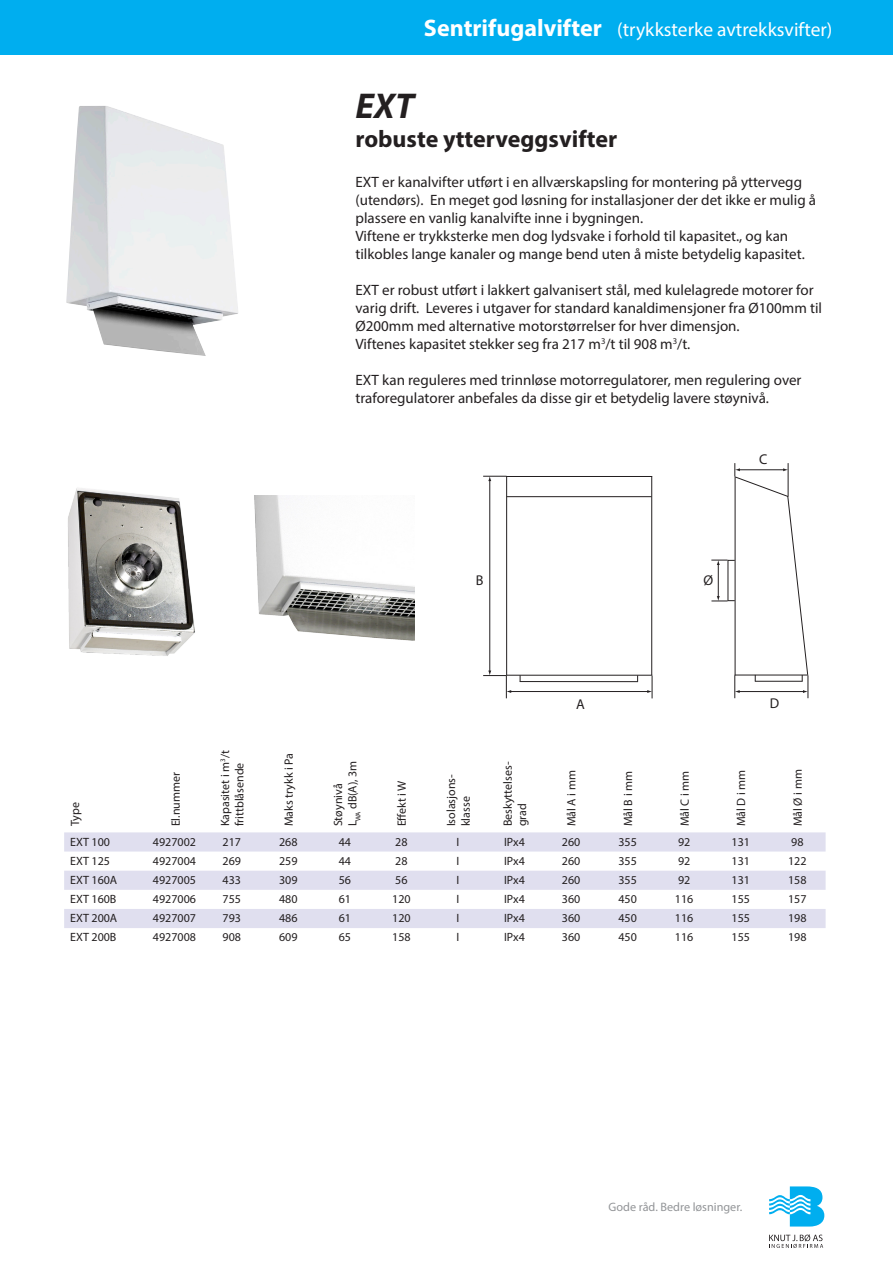
<style>
.page{position:relative;width:893px;height:1263px;background:#fff}
.page>*{position:absolute;margin:0;border:0;box-sizing:border-box;transform-origin:0 0}
.Heading_1{font:italic 700 36px "Myriad Pro";color:#231f20}
.Heading_1-2{font:700 24px "Myriad Pro";color:#231f20}
.t1{font:19.5px "Myriad Pro";color:#fff}
.Heading_1-3{font:15px/18px "Myriad Pro";color:#231f20}
.t2{font:14.25px "Myriad Pro";color:#231f20}
.t3{font:12.15px "Myriad Pro";color:#939598}
.t4{font:12px/14.4px "Myriad Pro";color:#231f20}
.s1{font-weight:700;font-size:24px}
</style>
<div class="page">
<img style="left:66px;top:106px;width:172px;height:250px">
<hr style="left:506px;top:476px;width:1px;height:200px;background:#231f20">
<hr style="left:651px;top:476px;width:1px;height:199px;background:#231f20">
<hr style="left:506px;top:476px;width:146px;height:1px;background:#231f20">
<hr style="left:507px;top:675px;width:145px;height:1px;background:#231f20">
<hr style="left:520px;top:681px;width:118px;height:1px;background:#231f20">
<hr style="left:507px;top:496px;width:144px;height:1px;background:#231f20">
<svg style="left:711px;top:463px;width:98px;height:235px"></svg>
<hr style="left:489px;top:480px;width:1px;height:191px;background:#231f20">
<svg style="left:483px;top:476px;width:24px;height:5px"></svg>
<hr style="left:510px;top:691px;width:138px;height:1px;background:#231f20">
<svg style="left:647px;top:675px;width:6px;height:23px"></svg>
<svg style="left:483px;top:670px;width:28px;height:28px"></svg>
<div style="left:0;top:0;width:893px;height:54px;background:#00aeef"></div>
<div style="left:64px;top:832px;width:762px;height:19px;background:#e0dfef"></div>
<svg style="left:64px;top:871px;width:762px;height:57px"></svg>
<img style="left:254px;top:496px;width:160px;height:145px">
<img style="left:68px;top:488px;width:127px;height:168px">
<svg style="left:769px;top:1186px;width:55px;height:40px"></svg>
<svg style="left:769px;top:1234px;width:54px;height:14px"></svg>
<p class="t1" style="left:424px;top:17px;width:410px"><span class="s1">Sentrifugalvifter</span> (trykksterke avtrekksvifter)</p>
<p class="Heading_1" style="left:355px;top:83px;width:60px">EXT</p>
<p class="Heading_1-2" style="left:355px;top:123px;width:263px">robuste ytterveggsvifter</p>
<p class="Heading_1-3" style="left:355px;top:172px;width:462px">EXT er kanalvifter utført i en allværskapsling for montering på yttervegg (utendørs). En meget god løsning for installasjoner der det ikke er mulig å plassere en vanlig kanalvifte inne i bygningen.<br>Viftene er trykksterke men dog lydsvake i forhold til kapasitet., og kan tilkobles lange kanaler og mange bend uten å miste betydelig kapasitet.</p>
<p class="Heading_1-3" style="left:355px;top:280px;width:468px">EXT er robust utført i lakkert galvanisert stål, med kulelagrede motorer for varig drift. Leveres i utgaver for standard kanaldimensjoner fra Ø100mm til Ø200mm med alternative motorstørrelser for hver dimensjon.<br>Viftenes kapasitet stekker seg fra 217 m<sup>3</sup>/t til 908 m<sup>3</sup>/t.</p>
<p class="Heading_1-3" style="left:355px;top:370px;width:447px">EXT kan reguleres med trinnløse motorregulatorer, men regulering over traforegulatorer anbefales da disse gir et betydelig lavere støynivå.</p>
<p class="t4" style="left:68px;top:826px;width:25px;rotate:-90deg">Type</p>
<p class="t2" style="left:476px;top:572px;width:9px">B</p>
<p class="t2" style="left:703px;top:572px;width:11px">Ø</p>
<p class="t2" style="left:759px;top:450px;width:10px">C</p>
<p class="t4" style="left:168px;top:826px;width:56px;rotate:-90deg">El.nummer</p>
<p class="t4" style="left:218px;top:826px;width:78px;rotate:-90deg">Kapasitet i m<sup>3</sup>/t frittblåsende</p>
<p class="t4" style="left:281px;top:826px;width:75px;rotate:-90deg">Maks trykk i Pa</p>
<p class="t4" style="left:331px;top:826px;width:67px;rotate:-90deg">Støynivå<br>L<sub>WA</sub> dB(A), 3m</p>
<p class="t4" style="left:394px;top:826px;width:47px;rotate:-90deg">Effekt i W</p>
<p class="t4" style="left:444px;top:826px;width:54px;rotate:-90deg">Isolasjons&shy;klasse</p>
<p class="t2" style="left:576px;top:696px;width:10px">A</p>
<p class="t2" style="left:770px;top:694px;width:11px">D</p>
<p class="t4" style="left:500px;top:826px;width:66px;rotate:-90deg">Beskyttelses&shy;grad</p>
<p class="t4" style="left:564px;top:826px;width:58px;rotate:-90deg">Mål A i mm</p>
<p class="t4" style="left:621px;top:826px;width:57px;rotate:-90deg">Mål B i mm</p>
<p class="t4" style="left:677px;top:826px;width:57px;rotate:-90deg">Mål C i mm</p>
<p class="t4" style="left:734px;top:826px;width:58px;rotate:-90deg">Mål D i mm</p>
<p class="t4" style="left:790px;top:826px;width:59px;rotate:-90deg">Mål Ø i mm</p>
<p class="t4" style="left:70px;top:834px;width:41px">EXT 100</p>
<p class="t4" style="left:153px;top:834px;width:45px">4927002</p>
<p class="t4" style="left:223px;top:834px;width:20px">217</p>
<p class="t4" style="left:279px;top:834px;width:20px">268</p>
<p class="t4" style="left:339px;top:834px;width:14px">44</p>
<p class="t4" style="left:395px;top:834px;width:14px">28</p>
<p class="t4" style="left:457px;top:834px;width:4px">I</p>
<p class="t4" style="left:504px;top:834px;width:22px">IPx4</p>
<p class="t4" style="left:562px;top:834px;width:20px">260</p>
<p class="t4" style="left:618px;top:834px;width:20px">355</p>
<p class="t4" style="left:678px;top:834px;width:14px">92</p>
<p class="t4" style="left:731px;top:834px;width:20px">131</p>
<p class="t4" style="left:791px;top:834px;width:14px">98</p>
<p class="t4" style="left:70px;top:853px;width:41px">EXT 125</p>
<p class="t4" style="left:153px;top:853px;width:45px">4927004</p>
<p class="t4" style="left:223px;top:853px;width:20px">269</p>
<p class="t4" style="left:279px;top:853px;width:20px">259</p>
<p class="t4" style="left:339px;top:853px;width:14px">44</p>
<p class="t4" style="left:395px;top:853px;width:14px">28</p>
<p class="t4" style="left:457px;top:853px;width:4px">I</p>
<p class="t4" style="left:504px;top:853px;width:22px">IPx4</p>
<p class="t4" style="left:562px;top:853px;width:20px">260</p>
<p class="t4" style="left:618px;top:853px;width:20px">355</p>
<p class="t4" style="left:678px;top:853px;width:14px">92</p>
<p class="t4" style="left:731px;top:853px;width:20px">131</p>
<p class="t4" style="left:788px;top:853px;width:20px">122</p>
<p class="t4" style="left:70px;top:872px;width:49px">EXT 160A</p>
<p class="t4" style="left:153px;top:872px;width:45px">4927005</p>
<p class="t4" style="left:223px;top:872px;width:20px">433</p>
<p class="t4" style="left:279px;top:872px;width:20px">309</p>
<p class="t4" style="left:339px;top:872px;width:14px">56</p>
<p class="t4" style="left:395px;top:872px;width:14px">56</p>
<p class="t4" style="left:457px;top:872px;width:4px">I</p>
<p class="t4" style="left:504px;top:872px;width:22px">IPx4</p>
<p class="t4" style="left:562px;top:872px;width:20px">260</p>
<p class="t4" style="left:618px;top:872px;width:20px">355</p>
<p class="t4" style="left:678px;top:872px;width:14px">92</p>
<p class="t4" style="left:731px;top:872px;width:20px">131</p>
<p class="t4" style="left:788px;top:872px;width:20px">158</p>
<p class="t4" style="left:70px;top:892px;width:48px">EXT 160B</p>
<p class="t4" style="left:153px;top:892px;width:45px">4927006</p>
<p class="t4" style="left:223px;top:892px;width:20px">755</p>
<p class="t4" style="left:279px;top:892px;width:20px">480</p>
<p class="t4" style="left:339px;top:892px;width:14px">61</p>
<p class="t4" style="left:392px;top:892px;width:20px">120</p>
<p class="t4" style="left:457px;top:892px;width:4px">I</p>
<p class="t4" style="left:504px;top:892px;width:22px">IPx4</p>
<p class="t4" style="left:562px;top:892px;width:20px">360</p>
<p class="t4" style="left:618px;top:892px;width:20px">450</p>
<p class="t4" style="left:675px;top:892px;width:20px">116</p>
<p class="t4" style="left:731px;top:892px;width:20px">155</p>
<p class="t4" style="left:788px;top:892px;width:20px">157</p>
<p class="t4" style="left:70px;top:911px;width:49px">EXT 200A</p>
<p class="t4" style="left:153px;top:911px;width:45px">4927007</p>
<p class="t4" style="left:223px;top:911px;width:20px">793</p>
<p class="t4" style="left:279px;top:911px;width:20px">486</p>
<p class="t4" style="left:339px;top:911px;width:14px">61</p>
<p class="t4" style="left:392px;top:911px;width:20px">120</p>
<p class="t4" style="left:457px;top:911px;width:4px">I</p>
<p class="t4" style="left:504px;top:911px;width:22px">IPx4</p>
<p class="t4" style="left:562px;top:911px;width:20px">360</p>
<p class="t4" style="left:618px;top:911px;width:20px">450</p>
<p class="t4" style="left:675px;top:911px;width:20px">116</p>
<p class="t4" style="left:731px;top:911px;width:20px">155</p>
<p class="t4" style="left:788px;top:911px;width:20px">198</p>
<p class="t4" style="left:70px;top:930px;width:48px">EXT 200B</p>
<p class="t4" style="left:153px;top:930px;width:45px">4927008</p>
<p class="t4" style="left:223px;top:930px;width:20px">908</p>
<p class="t4" style="left:279px;top:930px;width:20px">609</p>
<p class="t4" style="left:339px;top:930px;width:14px">65</p>
<p class="t4" style="left:392px;top:930px;width:20px">158</p>
<p class="t4" style="left:457px;top:930px;width:4px">I</p>
<p class="t4" style="left:504px;top:930px;width:22px">IPx4</p>
<p class="t4" style="left:562px;top:930px;width:20px">360</p>
<p class="t4" style="left:618px;top:930px;width:20px">450</p>
<p class="t4" style="left:675px;top:930px;width:20px">116</p>
<p class="t4" style="left:731px;top:930px;width:20px">155</p>
<p class="t4" style="left:788px;top:930px;width:20px">198</p>
<p class="t3" style="left:609px;top:1200px;width:135px">Gode råd. Bedre løsninger.</p>
</div>
